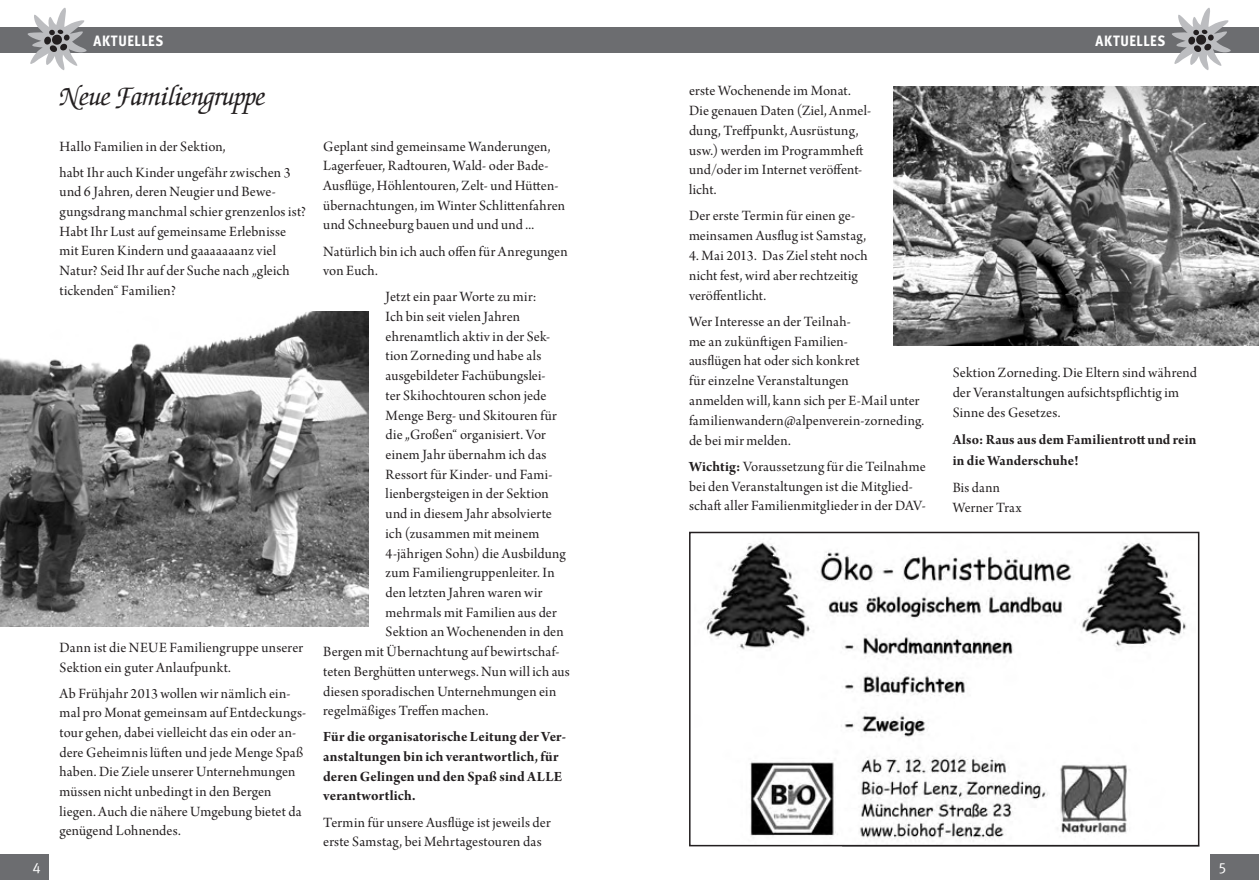
<style>
.page{position:relative;width:1259px;height:893px;background:#fff}
.page>*{position:absolute;margin:0;border:0;box-sizing:border-box;transform-origin:0 0}
.t1{font:italic 28.5px "Zapf Chancery Std";letter-spacing:-.01em;color:#231f20}
.t2{font:15px/19.6px "Arno Pro Subhead";letter-spacing:.01em;color:#231f20}
.t3{font:15px/19.6px "Arno Pro Bold Subhead";letter-spacing:.01em;color:#231f20}
.t4{font:15px "Meta Cond Extra Bold LF";letter-spacing:.045em;color:#fff}
.t5{font:15px "Meta Caps";color:#fff}
.s1{font-family:"Arno Pro Bold Subhead"}
</style>
<div class="page">
<div style="left:0;top:855px;width:49px;height:25px;background:#6c6d70"></div>
<div style="left:1210px;top:855px;width:49px;height:25px;background:#6c6d70"></div>
<div style="left:629px;top:28px;width:630px;height:25px;background:#6c6d70"></div>
<svg style="left:1169px;top:8px;width:65px;height:62px"></svg>
<div style="left:0;top:28px;width:629px;height:25px;background:#6c6d70"></div>
<svg style="left:26px;top:7px;width:65px;height:63px"></svg>
<hr style="left:842px;top:846px;width:357px;height:1px;background:#6c6d70">
<img style="left:704px;top:542px;width:482px;height:299px">
<div style="left:689px;top:532px;width:510px;height:314px;border:2px solid #231f20"></div>
<img style="left:893px;top:86px;width:366px;height:259px">
<img style="left:0;top:312px;width:369px;height:314px">
<p class="t4" style="left:94px;top:32px;width:71px">AKTUELLES</p>
<p class="t4" style="left:1095px;top:32px;width:71px">AKTUELLES</p>
<h1 class="t1" style="left:60px;top:82px;width:208px">Neue Familiengruppe</h1>
<p class="t2" style="left:60px;top:134px;width:233px;line-height:26.1px">Hallo Familien in der Sektion,<br>habt Ihr auch Kinder ungefähr zwischen 3</p>
<p class="t2" style="left:60px;top:183px;width:248px">und 6 Jahren, deren Neugier und Bewe&shy;gungsdrang manchmal schier grenzenlos ist?<br>Habt Ihr Lust auf gemeinsame Erlebnisse mit Euren Kindern und gaaaaaaanz viel Natur? Seid Ihr auf der Suche nach „gleich tickenden“ Familien?</p>
<p class="t2" style="left:689px;top:82px;width:184px">erste Wochenende im Monat.<br>Die genauen Daten (Ziel, Anmel&shy;dung, Treffpunkt, Ausrüstung, usw.) werden im Programmheft und/oder im Internet veröffent&shy;licht.</p>
<p class="t2" style="left:689px;top:207px;width:178px">Der erste Termin für einen ge&shy;meinsamen Ausflug ist Samstag,</p>
<p class="t2" style="left:689px;top:246px;width:180px">4. Mai 2013. Das Ziel steht noch nicht fest, wird aber rechtzeitig veröffentlicht.</p>
<p class="t2" style="left:689px;top:312px;width:237px">Wer Interesse an der Teilnah-<br>me an zukünf-tigen Familien-<br>ausflügen hat oder sich konkret<br>für einzelne Veranstaltungen<br>anmelden will, kann sich per E-Mail unter familienwandern@alpenverein-zorneding. de bei mir melden.</p>
<p class="t2" style="left:689px;top:457px;width:238px"><span class="s1">Wichtig:</span> Voraussetzung für die Teilnahme bei den Veranstaltungen ist die Mitglied&shy;schaft aller Familienmitglieder in der DAV-</p>
<p class="t2" style="left:323px;top:137px;width:243px">Geplant sind gemeinsame Wanderungen, Lagerfeuer, Radtouren, Wald- oder Bade-Ausflüge, Höhlentouren, Zelt- und Hütten&shy;übernachtungen, im Winter Schlittenfahren und Schneeburg bauen und und und ...</p>
<p class="t2" style="left:323px;top:242px;width:246px">Natürlich bin ich auch offen für Anregungen von Euch.</p>
<p class="t2" style="left:385px;top:288px;width:152px">Jetzt ein paar Worte zu mir:</p>
<p class="t2" style="left:385px;top:308px;width:136px">Ich bin seit vielen Jahren</p>
<p class="t2" style="left:385px;top:327px;width:166px">ehrenamtlich aktiv in der Sek-</p>
<p class="t2" style="left:385px;top:347px;width:157px">tion Zorneding und habe als</p>
<p class="t2" style="left:385px;top:367px;width:161px">ausgebildeter Fachübungslei-</p>
<p class="t2" style="left:385px;top:386px;width:162px">ter Skihochtouren schon jede</p>
<p class="t2" style="left:385px;top:406px;width:173px">Menge Berg- und Skitouren für</p>
<p class="t2" style="left:385px;top:426px;width:162px">die „Großen“ organisiert. Vor</p>
<p class="t2" style="left:385px;top:446px;width:162px">einem Jahr übernahm ich das</p>
<p class="t2" style="left:385px;top:465px;width:168px">Ressort für Kinder- und Fami-</p>
<p class="t2" style="left:385px;top:485px;width:165px">lienbergsteigen in der Sektion</p>
<p class="t2" style="left:385px;top:505px;width:168px">und in diesem Jahr absolvierte</p>
<p class="t2" style="left:385px;top:524px;width:155px">ich (zusammen mit meinem</p>
<p class="t2" style="left:385px;top:544px;width:182px">4-jährigen Sohn) die Ausbildung</p>
<p class="t2" style="left:385px;top:564px;width:171px">zum Familiengruppenleiter. In</p>
<p class="t2" style="left:385px;top:584px;width:158px">den letzten Jahren waren wir</p>
<p class="t2" style="left:385px;top:603px;width:173px">mehrmals mit Familien aus der</p>
<p class="t2" style="left:385px;top:623px;width:179px">Sektion an Wochenenden in den</p>
<p class="t2" style="left:323px;top:643px;width:238px">Bergen mit Übernachtung auf bewirtschaf-</p>
<p class="t2" style="left:323px;top:662px;width:248px">teten Berghütten unterwegs. Nun will ich aus</p>
<p class="t2" style="left:323px;top:682px;width:235px">diesen sporadischen Unternehmungen ein</p>
<p class="t2" style="left:323px;top:702px;width:167px">regelmäßiges Treffen machen.</p>
<p class="t3" style="left:323px;top:728px;width:244px">Für die organisatorische Leitung der Ver&shy;anstaltungen bin ich verantwortlich, für deren Gelingen und den Spaß sind ALLE verantwortlich.</p>
<p class="t2" style="left:323px;top:813px;width:229px">Termin für unsere Ausflüge ist jeweils der erste Samstag, bei Mehrtagestouren das</p>
<p class="t2" style="left:952px;top:363px;width:246px;line-height:20.4px">Sektion Zorneding. Die Eltern sind während der Veranstaltungen aufsichtspflichtig im<br>Sinne des Gesetzes.</p>
<p class="t3" style="left:952px;top:430px;width:245px;line-height:20.4px">Also: Raus aus dem Familientrott und rein in die Wanderschuhe!</p>
<p class="t2" style="left:952px;top:478px;width:70px;line-height:20.4px">Bis dann<br>Werner Trax</p>
<p class="t2" style="left:60px;top:639px;width:245px">Dann ist die NEUE Familiengruppe unserer<br>Sektion ein guter Anlaufpunkt.</p>
<p class="t2" style="left:60px;top:684px;width:248px">Ab Frühjahr 2013 wollen wir nämlich ein&shy;mal pro Monat gemeinsam auf Entdeckungs&shy;tour gehen, dabei vielleicht das ein oder an&shy;dere Geheimnis lüften und jede Menge Spaß haben. Die Ziele unserer Unternehmungen müssen nicht unbedingt in den Bergen liegen. Auch die nähere Umgebung bietet da genügend Lohnendes.</p>
<p class="t5" style="left:32px;top:859px;width:10px">4</p>
<p class="t5" style="left:1218px;top:859px;width:10px">5</p>
</div>
